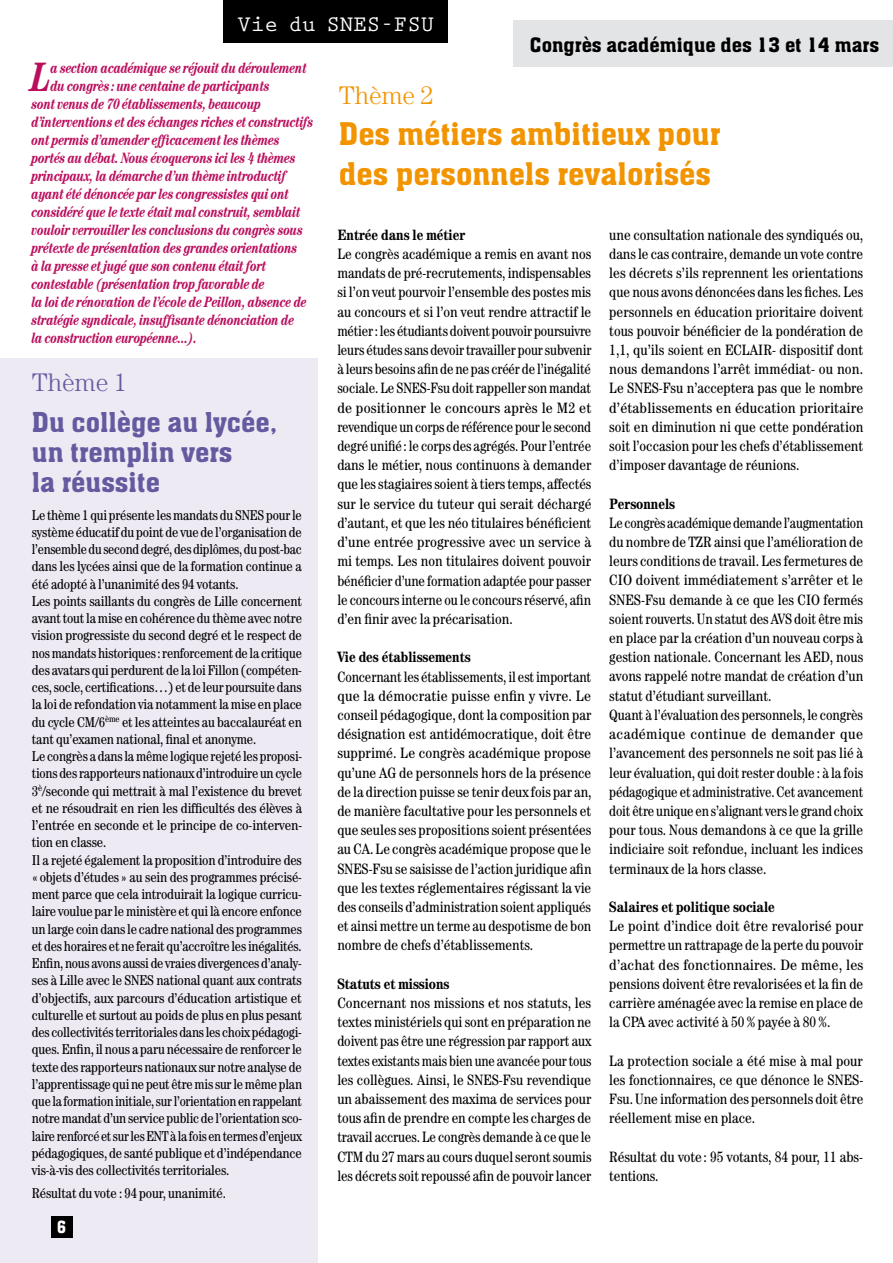
<style>
.page{position:relative;width:893px;height:1263px;background:#fff}
.page>*{position:absolute;margin:0;border:0;box-sizing:border-box;transform-origin:0 0}
.t1{font:italic 700 condensed 41.1px "Century";color:#ba0e5d;scale:.9 1}
.t2{font:30.75px/40.5px "Aachen BT";color:#f29400}
.t3{font:27px/30px "Aachen BT";color:#655a9f}
.t4{font:300 25.5px "Century";color:#655a9f}
.t5{font:300 25.5px "Century";color:#f29400}
.t6{font:700 22.5px "Prestige Elite Std";color:#fff}
.t7{font:19.5px "Aachen BT";color:#000}
.t8{font:16.5px "Aachen BT";color:#fff;scale:.9 1}
.t9{font:condensed 15px/19.2px "Century";color:#000;text-align:justify}
.t10{font:condensed 15px/19.2px "Century";color:#000;scale:.95 1}
.t11{font:italic 700 condensed 15px "Century";letter-spacing:-.01em;color:#ba0e5d;scale:.9 1}
.t12{font:condensed 15px/19.2px "Century";color:#000;text-align:justify;scale:1.04 1}
.t13{font:700 condensed 15px "Century";color:#000}
.t14{font:condensed 14.25px/17.2px "Century";letter-spacing:-.01em;color:#000}
</style>
<div class="page">
<div style="left:0;top:359px;width:317px;height:904px;background:#edeaf4"></div>
<div style="left:513px;top:20px;width:380px;height:47px;background:#e3e4e5"></div>
<div style="left:51px;top:1216px;width:21px;height:21px;background:#000"></div>
<div style="left:223px;top:0;width:225px;height:43px;background:#000"></div>
<h3 class="t6" style="left:237px;top:12px;width:199px">Vie du SNES-FSU</h3>
<h3 class="t7" style="left:530px;top:32px;width:351px">Congrès académique des 13 et 14 mars</h3>
<h1 class="t1" style="left:32px;top:53px;width:23px">L</h1>
<p class="t11" style="left:51px;top:59px;width:286px">a section académique se réjouit du déroulement</p>
<p class="t11" style="left:51px;top:77px;width:245px">du congrès: une centaine de participants</p>
<p class="t11" style="left:32px;top:95px;width:256px">sont venus de 70 établissements, beaucoup</p>
<p class="t11" style="left:32px;top:113px;width:314px">d’interventions et des échanges riches et constructifs</p>
<p class="t11" style="left:32px;top:131px;width:277px">ont permis d’amender efficacement les thèmes</p>
<p class="t11" style="left:32px;top:149px;width:295px">portés au débat. Nous évoquerons ici les 4 thèmes</p>
<p class="t11" style="left:32px;top:167px;width:284px">principaux, la démarche d’un thème introductif</p>
<p class="t11" style="left:32px;top:185px;width:287px">ayant été dénoncée par les congressistes qui ont</p>
<p class="t11" style="left:32px;top:203px;width:300px">considéré que le texte était mal construit, semblait</p>
<p class="t11" style="left:32px;top:221px;width:303px">vouloir verrouiller les conclusions du congrès sous</p>
<p class="t11" style="left:32px;top:239px;width:297px">prétexte de présentation des grandes orientations</p>
<p class="t11" style="left:32px;top:257px;width:262px">à la presse et jugé que son contenu était fort</p>
<p class="t11" style="left:32px;top:275px;width:261px">contestable (présentation trop favorable de</p>
<p class="t11" style="left:32px;top:293px;width:307px">la loi de rénovation de l’école de Peillon, absence de</p>
<p class="t11" style="left:32px;top:311px;width:293px">stratégie syndicale, insuffisante dénonciation de</p>
<p class="t11" style="left:32px;top:329px;width:185px">la construction européenne...).</p>
<h3 class="t4" style="left:32px;top:368px;width:97px">Thème 1</h3>
<h3 class="t3" style="left:32px;top:406px;width:247px">Du collège au lycée, un tremplin vers<br>la réussite</h3>
<p class="t14" style="left:32px;top:506px;width:272px">Le thème 1 qui présente les mandats du SNES pour le système éducatif du point de vue de l’organisation de l’ensemble du second degré, des diplômes, du post-bac dans les lycées ainsi que de la formation continue a été adopté à l’unanimité des 94 votants.<br>Les points saillants du congrès de Lille concernent avant tout la mise en cohérence du thème avec notre vision progressiste du second degré et le respect de nos mandats historiques: renforcement de la critique des avatars qui perdurent de la loi Fillon (compéten&shy;ces, socle, certifications…) et de leur poursuite dans la loi de refondation via notamment la mise en place du cycle CM/6<sup>ème</sup> et les atteintes au baccalauréat en tant qu’examen national, final et anonyme.<br>Le congrès a dans la même logique rejeté les proposi&shy;tions des rapporteurs nationaux d’introduire un cycle 3<sup>è</sup>/seconde qui mettrait à mal l’existence du brevet et ne résoudrait en rien les difficultés des élèves à l’entrée en seconde et le principe de co-interven&shy;tion en classe.<br>Il a rejeté également la proposition d’introduire des «objets d’études» au sein des programmes précisé&shy;ment parce que cela introduirait la logique curricu&shy;laire voulue par le ministère et qui là encore enfonce un large coin dans le cadre national des programmes et des horaires et ne ferait qu’accroître les inégalités.<br>Enfin, nous avons aussi de vraies divergences d’analy&shy;ses à Lille avec le SNES national quant aux contrats d’objectifs, aux parcours d’éducation artistique et culturelle et surtout au poids de plus en plus pesant des collectivités territoriales dans les choix pédagogi&shy;ques. Enfin, il nous a paru nécessaire de renforcer le texte des rapporteurs nationaux sur notre analyse de l’apprentissage qui ne peut être mis sur le même plan que la formation initiale, sur l’orientation en rappelant notre mandat d’un service public de l’orientation sco&shy;laire renforcé et sur les ENT à la fois en termes d’enjeux pédagogiques, de santé publique et d’indépendance vis-à-vis des collectivités territoriales.</p>
<p class="t14" style="left:32px;top:1185px;width:196px">Résultat du vote : 94 pour, unanimité.</p>
<p class="t8" style="left:57px;top:1217px;width:11px">6</p>
<h3 class="t5" style="left:339px;top:81px;width:97px">Thème 2</h3>
<h2 class="t2" style="left:339px;top:113px;width:384px">Des métiers ambitieux pour des personnels revalorisés</h2>
<p class="t13" style="left:337px;top:226px;width:129px">Entrée dans le métier</p>
<p class="t9" style="left:337px;top:244px;width:256px">Le congrès académique a remis en avant nos mandats de pré-recrutements, indispensables si l’on veut pourvoir l’ensemble des postes mis au concours et si l’on veut rendre attractif le métier: les étudiants doivent pouvoir poursuivre leurs études sans devoir travailler pour subvenir à leurs besoins afin de ne pas créér de l’inégalité sociale. Le SNES-Fsu doit rappeller son mandat de positionner le concours après le M2 et revendique un corps de référence pour le second degré unifié : le corps des agrégés. Pour l’entrée dans le métier, nous continuons à demander que les stagiaires soient à tiers temps, affectés sur le service du tuteur qui serait déchargé d’autant, et que les néo titulaires bénéficient d’une entrée progressive avec un service à mi temps. Les non titulaires doivent pouvoir bénéficier d’une formation adaptée pour passer le concours interne ou le concours réservé, afin d’en finir avec la précarisation.</p>
<p class="t13" style="left:337px;top:648px;width:135px">Vie des établissements</p>
<p class="t9" style="left:337px;top:667px;width:256px">Concernant les établissements, il est important que la démocratie puisse enfin y vivre. Le conseil pédagogique, dont la composition par désignation est antidémocratique, doit être supprimé. Le congrès académique propose qu’une AG de personnels hors de la présence de la direction puisse se tenir deux fois par an, de manière facultative pour les personnels et que seules ses propositions soient présentées au CA. Le congrès académique propose que le SNES-Fsu se saisisse de l’action juridique afin que les textes réglementaires régissant la vie des conseils d’administration soient appliqués et ainsi mettre un terme au despotisme de bon nombre de chefs d’établissements.</p>
<p class="t13" style="left:337px;top:975px;width:114px">Statuts et missions</p>
<p class="t9" style="left:337px;top:993px;width:256px">Concernant nos missions et nos statuts, les textes ministériels qui sont en préparation ne doivent pas être une régression par rapport aux textes existants mais bien une avancée pour tous les collègues. Ainsi, le SNES-Fsu revendique un abaissement des maxima de services pour tous afin de prendre en compte les charges de travail accrues. Le congrès demande à ce que le CTM du 27 mars au cours duquel seront soumis les décrets soit repoussé afin de pouvoir lancer</p>
<p class="t9" style="left:609px;top:225px;width:256px">une consultation nationale des syndiqués ou, dans le cas contraire, demande un vote contre les décrets s’ils reprennent les orientations que nous avons dénoncées dans les fiches. Les personnels en éducation prioritaire doivent tous pouvoir bénéficier de la pondération de 1,1, qu’ils soient en ECLAIR- dispositif dont nous demandons l’arrêt immédiat- ou non.<br>Le SNES-Fsu n’acceptera pas que le nombre d’établissements en éducation prioritaire soit en diminution ni que cette pondération soit l’occasion pour les chefs d’établissement d’imposer davantage de réunions.</p>
<p class="t13" style="left:609px;top:495px;width:67px">Personnels</p>
<p class="t10" style="left:609px;top:513px;width:269px">Le congrès académique demande l’augmentation du nombre de TZR ainsi que l’amélioration de leurs conditions de travail. Les fermetures de CIO doivent immédiatement s’arrêter et le SNES-Fsu demande à ce que les CIO fermés soient rouverts. Un statut des AVS doit être mis en place par la création d’un nouveau corps à gestion nationale. Concernant les AED, nous avons rappelé notre mandat de création d’un statut d’étudiant surveillant.<br>Quant à l’évaluation des personnels, le congrès académique continue de demander que l’avancement des personnels ne soit pas lié à leur évaluation, qui doit rester double : à la fois pédagogique et administrative. Cet avancement doit être unique en s’alignant vers le grand choix pour tous. Nous demandons à ce que la grille indiciaire soit refondue, incluant les indices terminaux de la hors classe.</p>
<p class="t13" style="left:609px;top:898px;width:167px">Salaires et politique sociale</p>
<p class="t12" style="left:609px;top:916px;width:246px">Le point d’indice doit être revalorisé pour permettre un rattrapage de la perte du pouvoir d’achat des fonctionnaires. De même, les pensions doivent être revalorisées et la fin de carrière aménagée avec la remise en place de la CPA avec activité à 50% payée à 80%.</p>
<p class="t9" style="left:609px;top:1051px;width:256px">La protection sociale a été mise à mal pour les fonctionnaires, ce que dénonce le SNES-Fsu. Une information des personnels doit être réellement mise en place.</p>
<p class="t9" style="left:609px;top:1147px;width:255px">Résultat du vote : 95 votants, 84 pour, 11 abs&shy;tentions.</p>
</div>
